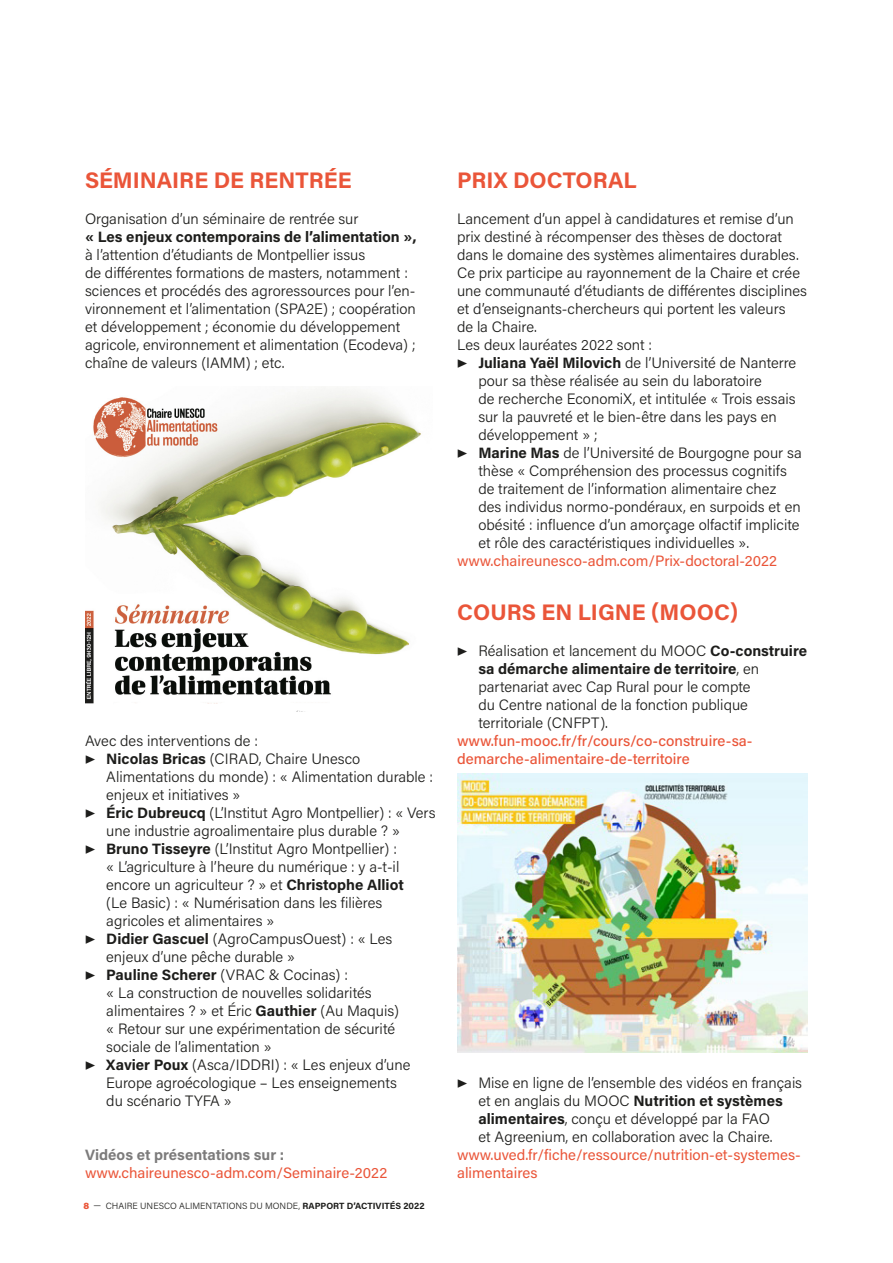
<style>
.page{position:relative;width:893px;height:1263px;background:#fff}
.page>*{position:absolute;margin:0;border:0;box-sizing:border-box;transform-origin:0 0}
.T2{font:700 22.5px "Acumin Pro";color:#ea5539}
.TEXTE{font:300 15px/18px "Acumin Pro";color:#1d1d1b}
.TexteWEB{font:15px/18px "Acumin Pro";color:#ea5539}
.TexteWEB-2{font:500 15px/18px "Acumin Pro";color:#ea5539}
.T3_gris{font:700 15px "Acumin Pro";color:#7c7b7b}
.t1{font:300 9px "Acumin Pro";letter-spacing:.005em;color:#1d1d1b}
.s1{font-weight:700}
.s2{font-weight:900;color:#ea5539}
</style>
<div class="page">
<img style="left:85px;top:388px;width:336px;height:324px">
<img style="left:457px;top:774px;width:351px;height:278px">
<p class="T2" style="left:85px;top:164px;width:268px">SÉMINAIRE DE RENTRÉE</p>
<p class="TEXTE" style="left:85px;top:209px;width:333px">Organisation d’un séminaire de rentrée sur<br><span class="s1">« Les enjeux contemporains de l’alimentation », </span>à l’attention d’étudiants de Montpellier issus<br>de différentes formations de masters, notamment : sciences et procédés des agroressources pour l’en&shy;vironnement et l’alimentation (SPA2E) ; coopération et développement ; économie du développement agricole, environnement et alimentation (Ecodeva) ; chaîne de valeurs (IAMM) ; etc.</p>
<p class="TEXTE" style="left:85px;top:731px;width:174px">Avec des interventions de :</p>
<p class="TEXTE" style="left:106px;top:749px;width:328px;text-indent:-21px">▶ <span class="s1">Nicolas Bricas</span> (CIRAD, Chaire Unesco<br>Alimentations du monde) : « Alimentation durable : enjeux et initiatives »</p>
<p class="TEXTE" style="left:106px;top:803px;width:331px;text-indent:-21px">▶ <span class="s1">Éric Dubreucq</span> (L’Institut Agro Montpellier) : « Vers une industrie agroalimentaire plus durable ? »</p>
<p class="TEXTE" style="left:106px;top:839px;width:299px;text-indent:-21px">▶ <span class="s1">Bruno Tisseyre</span> (L’Institut Agro Montpellier) : « L’agriculture à l’heure du numérique : y a-t-il encore un agriculteur ? » et <span class="s1">Christophe Alliot </span>(Le Basic) : « Numérisation dans les filières agricoles et alimentaires »</p>
<p class="TEXTE" style="left:106px;top:929px;width:288px;text-indent:-21px">▶ <span class="s1">Didier Gascuel</span> (AgroCampusOuest) : « Les enjeux d’une pêche durable »</p>
<p class="TEXTE" style="left:106px;top:965px;width:294px;text-indent:-21px">▶ <span class="s1">Pauline Scherer</span> (VRAC &amp; Cocinas) :<br>« La construction de nouvelles solidarités alimentaires ? » et Éric <span class="s1">Gauthier</span> (Au Maquis) « Retour sur une expérimentation de sécurité sociale de l’alimentation »</p>
<p class="TEXTE" style="left:106px;top:1055px;width:306px;text-indent:-21px">▶ <span class="s1">Xavier Poux</span> (Asca/IDDRI) : « Les enjeux d’une<br>Europe agroécologique – Les enseignements du scénario TYFA »</p>
<p class="T3_gris" style="left:85px;top:1144px;width:201px">Vidéos et présentations sur :</p>
<p class="TexteWEB" style="left:85px;top:1163px;width:304px">www.chaireunesco-adm.com/Seminaire-2022</p>
<p class="t1" style="left:83px;top:1199px;width:343px"><span class="s2">8</span> — CHAIRE UNESCO ALIMENTATIONS DU MONDE, <span class="s1">RAPPORT D’ACTIVITÉS 2022</span></p>
<p class="T2" style="left:457px;top:164px;width:181px">PRIX DOCTORAL</p>
<p class="TEXTE" style="left:457px;top:209px;width:351px">Lancement d’un appel à candidatures et remise d’un prix destiné à récompenser des thèses de doctorat dans le domaine des systèmes alimentaires durables.<br>Ce prix participe au rayonnement de la Chaire et crée une communauté d’étudiants de différentes disciplines et d’enseignants-chercheurs qui portent les valeurs<br>de la Chaire.</p>
<p class="TEXTE" style="left:457px;top:335px;width:196px">Les deux lauréates 2022 sont :</p>
<p class="TEXTE" style="left:478px;top:353px;width:319px;text-indent:-21px">▶ <span class="s1">Juliana Yaël Milovich</span> de l’Université de Nanterre pour sa thèse réalisée au sein du laboratoire<br>de recherche EconomiX, et intitulée « Trois essais sur la pauvreté et le bien-être dans les pays en développement » ;</p>
<p class="TEXTE" style="left:478px;top:443px;width:325px;text-indent:-21px">▶ <span class="s1">Marine Mas</span> de l’Université de Bourgogne pour sa thèse « Compréhension des processus cognitifs de traitement de l’information alimentaire chez des individus normo-pondéraux, en surpoids et en obésité : influence d’un amorçage olfactif implicite et rôle des caractéristiques individuelles ».</p>
<p class="TexteWEB" style="left:457px;top:551px;width:322px">www.chaireunesco-adm.com/Prix-doctoral-2022</p>
<p class="T2" style="left:457px;top:596px;width:283px">COURS EN LIGNE (MOOC)</p>
<p class="TEXTE" style="left:478px;top:641px;width:330px;text-indent:-21px">▶ Réalisation et lancement du MOOC <span class="s1">Co-construire sa démarche alimentaire de territoire</span>, en partenariat avec Cap Rural pour le compte<br>du Centre national de la fonction publique territoriale (CNFPT).</p>
<p class="TexteWEB-2" style="left:457px;top:731px;width:297px">www.fun-mooc.fr/fr/cours/co-construire-sa&shy;demarche-alimentaire-de-territoire</p>
<p class="TEXTE" style="left:478px;top:1073px;width:325px;text-indent:-21px">▶ Mise en ligne de l’ensemble des vidéos en français et en anglais du MOOC <span class="s1">Nutrition et systèmes alimentaires</span>, conçu et développé par la FAO<br>et Agreenium, en collaboration avec la Chaire.</p>
<p class="TexteWEB" style="left:457px;top:1145px;width:345px">www.uved.fr/fiche/ressource/nutrition-et-systemes&shy;alimentaires</p>
</div>
